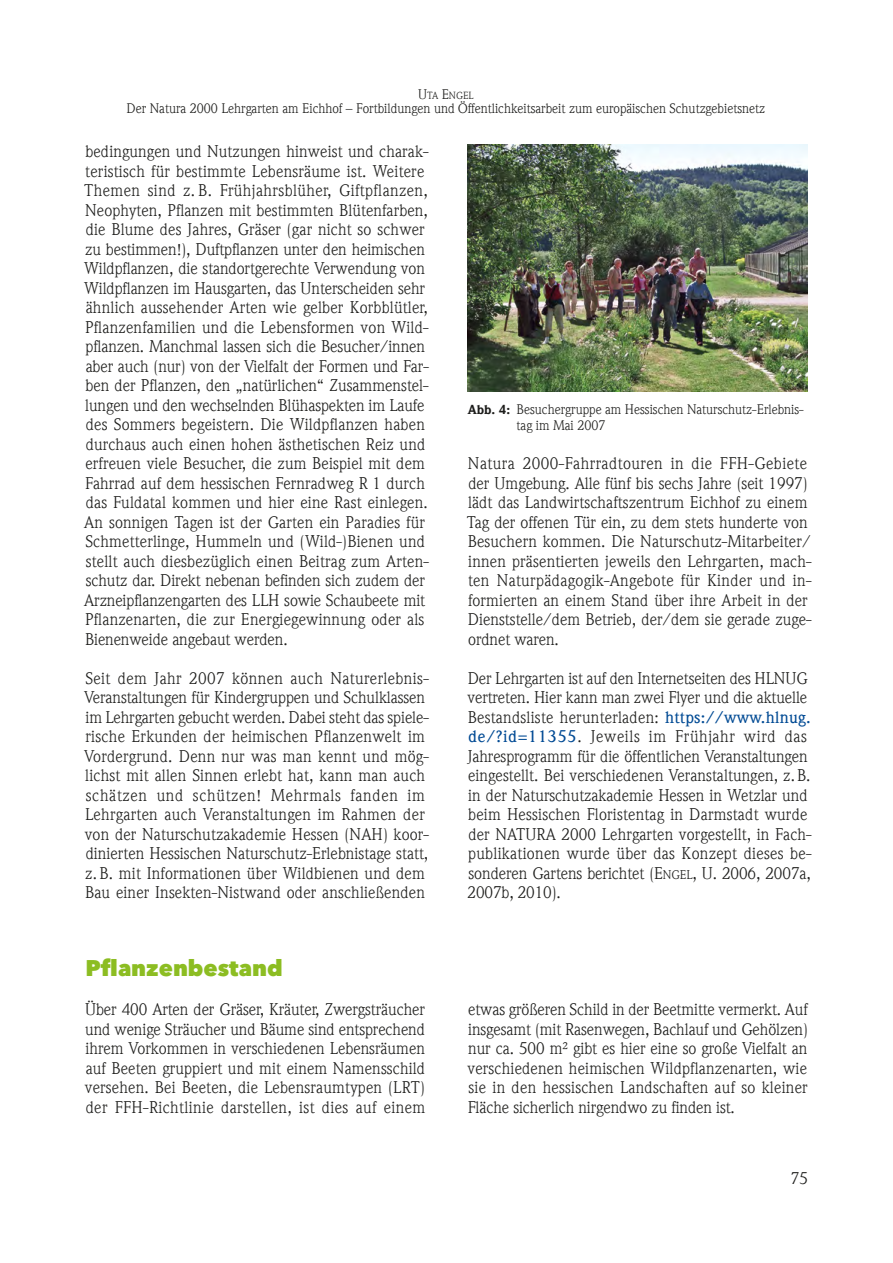
<style>
.page{position:relative;width:893px;height:1263px;background:#fff}
.page>*{position:absolute;margin:0;border:0;box-sizing:border-box;transform-origin:0 0}
.t1{font:800 22.5px "Avenir Next LT Pro";color:#8cbd22}
.t2{font:16.5px/19.5px "ITC Weidemann Com";letter-spacing:.01em;color:#1d1d1b}
.t3{font:13.5px/16.2px "ITC Weidemann Com";color:#1d1d1b}
.t4{font:10.2px "ITC Weidemann Com";color:#1d1d1b}
.s1{font-size:13.5px}
.s2{font-weight:900;font-size:12.75px}
.s3{font-weight:500;color:#004a94}
.s4{font-style:inherit}
.s5{font-size:12.3px}
</style>
<div class="page">
<img style="left:468px;top:145px;width:340px;height:246px">
<p class="t4" style="left:418px;top:90px;width:57px"><span class="s1">U</span>TA <span class="s1">E</span>NGEL</p>
<p class="t3" style="left:127px;top:100px;width:640px">Der Natura 2000 Lehrgarten am Eichhof – Fortbildungen und Öffentlichkeitsarbeit zum europäischen Schutzgebietsnetz</p>
<p class="t2" style="left:84px;top:142px;width:346px">bedingungen und Nutzungen hinweist und charak&shy;teristisch für bestimmte Lebensräume ist. Weitere Themen sind z. B. Frühjahrsblüher, Giftpflanzen, Neophyten, Pflanzen mit bestimmten Blütenfarben, die Blume des Jahres, Gräser (gar nicht so schwer zu bestimmen!), Duftpflanzen unter den heimischen Wildpflanzen, die standortgerechte Verwendung von Wildpflanzen im Hausgarten, das Unterscheiden sehr ähnlich aussehender Arten wie gelber Korbblütler, Pflanzenfamilien und die Lebensformen von Wild&shy;pflanzen. Manchmal lassen sich die Besucher/innen aber auch (nur) von der Vielfalt der Formen und Far&shy;ben der Pflanzen, den „natürlichen“ Zusammenstel&shy;lungen und den wechselnden Blühaspekten im Laufe des Sommers begeistern. Die Wildpflanzen haben durchaus auch einen hohen ästhetischen Reiz und erfreuen viele Besucher, die zum Beispiel mit dem Fahrrad auf dem hessischen Fernradweg R 1 durch das Fuldatal kommen und hier eine Rast einlegen.<br>An sonnigen Tagen ist der Garten ein Paradies für Schmetterlinge, Hummeln und (Wild-)Bienen und stellt auch diesbezüglich einen Beitrag zum Arten&shy;schutz dar. Direkt nebenan befinden sich zudem der Arzneipflanzengarten des LLH sowie Schaubeete mit Pflanzenarten, die zur Energiegewinnung oder als Bienenweide angebaut werden.</p>
<p class="t2" style="left:84px;top:669px;width:346px">Seit dem Jahr 2007 können auch Naturerlebnis-Veranstaltungen für Kindergruppen und Schulklassen im Lehrgarten gebucht werden. Dabei steht das spiele&shy;rische Erkunden der heimischen Pflanzenwelt im Vordergrund. Denn nur was man kennt und mög&shy;lichst mit allen Sinnen erlebt hat, kann man auch schätzen und schützen! Mehrmals fanden im Lehrgarten auch Veranstaltungen im Rahmen der von der Naturschutzakademie Hessen (NAH) koor&shy;dinierten Hessischen Naturschutz-Erlebnistage statt, z. B. mit Informationen über Wildbienen und dem Bau einer Insekten-Nistwand oder anschließenden</p>
<p class="t3" style="left:517px;top:401px;width:289px;text-indent:-49px"><span class="s2">Abb. 4:</span> Besuchergruppe am Hessischen Naturschutz-Erlebnis&shy;tag im Mai 2007</p>
<p class="t2" style="left:467px;top:454px;width:346px">Natura 2000-Fahrradtouren in die FFH-Gebiete der Umgebung. Alle fünf bis sechs Jahre (seit 1997) lädt das Landwirtschaftszentrum Eichhof zu einem Tag der offenen Tür ein, zu dem stets hunderte von Besuchern kommen. Die Naturschutz-Mitarbeiter/ innen präsentierten jeweils den Lehrgarten, mach&shy;ten Naturpädagogik-Angebote für Kinder und in&shy;formierten an einem Stand über ihre Arbeit in der Dienststelle/dem Betrieb, der/dem sie gerade zuge&shy;ordnet waren.</p>
<p class="t2" style="left:467px;top:669px;width:346px">Der Lehrgarten ist auf den Internetseiten des HLNUG vertreten. Hier kann man zwei Flyer und die aktuelle Bestandsliste herunterladen: <span class="s3">https://www.hlnug. de/?id=11355</span>. Jeweils im Frühjahr wird das Jahresprogramm für die öffentlichen Veranstaltungen eingestellt. Bei verschiedenen Veranstaltungen, z.B. in der Naturschutzakademie Hessen in Wetzlar und beim Hessischen Floristentag in Darmstadt wurde der NATURA 2000 Lehrgarten vorgestellt, in Fach&shy;publikationen wurde über das Konzept dieses be&shy;sonderen Gartens berichtet (<span class="s4">E</span><span class="s5">NGEL</span>, U. 2006, 2007a, 2007b, 2010).</p>
<h1 class="t1" style="left:85px;top:954px;width:199px">Pflanzenbestand</h1>
<p class="t2" style="left:85px;top:1000px;width:342px;text-align:justify">Über 400 Arten der Gräser, Kräuter, Zwergsträucher und wenige Sträucher und Bäume sind entsprechend ihrem Vorkommen in verschiedenen Lebensräumen auf Beeten gruppiert und mit einem Namensschild versehen. Bei Beeten, die Lebensraumtypen (LRT) der FFH-Richtlinie darstellen, ist dies auf einem</p>
<p class="t2" style="left:467px;top:1000px;width:342px;text-align:justify">etwas größeren Schild in der Beetmitte vermerkt. Auf insgesamt (mit Rasenwegen, Bachlauf und Gehölzen) nur ca. 500 m² gibt es hier eine so große Vielfalt an verschiedenen heimischen Wildpflanzenarten, wie sie in den hessischen Landschaften auf so kleiner Fläche sicherlich nirgendwo zu finden ist.</p>
<p class="t2" style="left:791px;top:1169px;width:19px">75</p>
</div>
